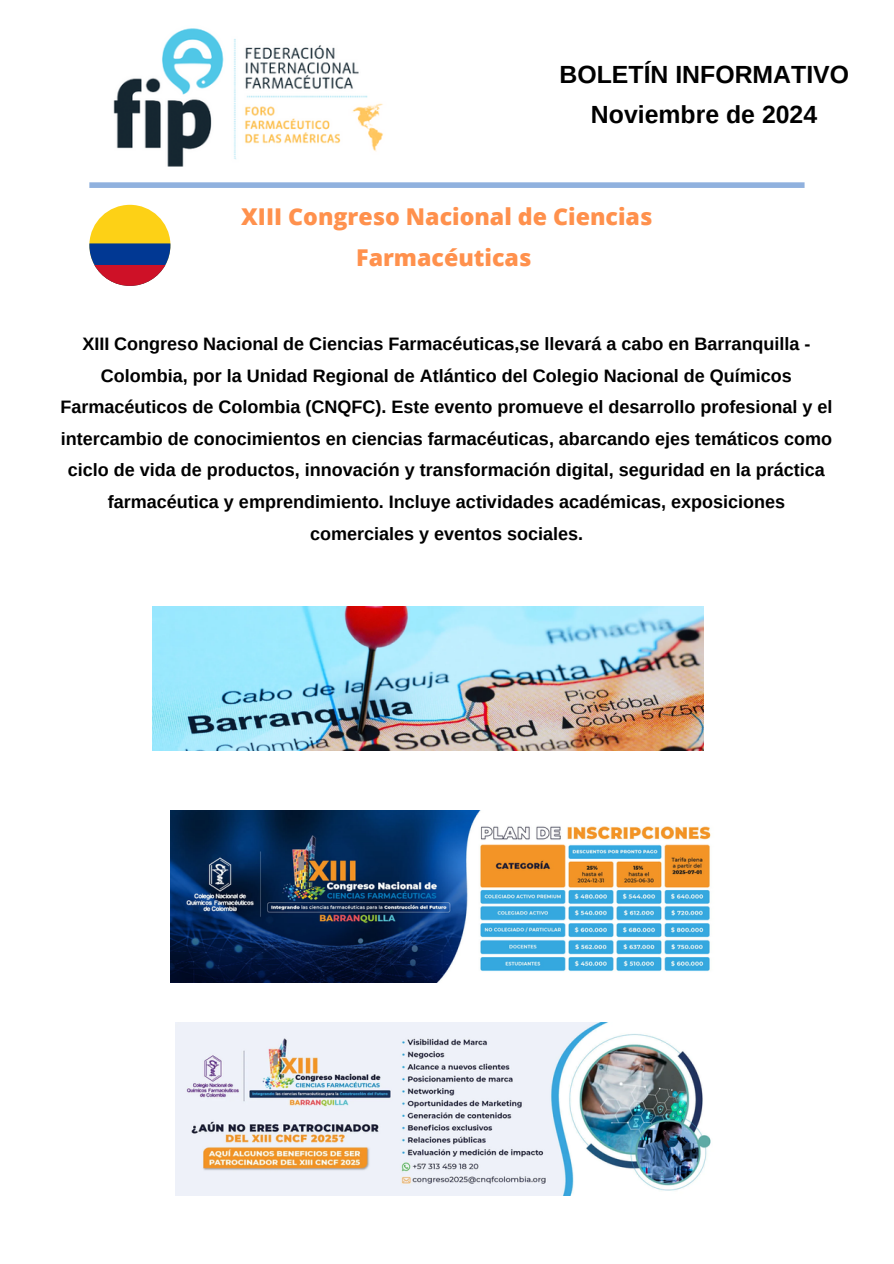
<style>
.page{position:relative;width:894px;height:1264px;background:#fff}
.page>*{position:absolute;margin:0;border:0;box-sizing:border-box;transform-origin:0 0}
.t1{font:700 24.75px "Arimo";color:#000}
.t2{font:800 23.1px/41.7px "Open Sans";color:#ff914d;text-align:center}
.t3{font:700 18px/31.5px "Arimo";color:#000;text-align:center}
</style>
<div class="page">
<div style="left:89px;top:182px;width:715px;height:6px;background:#90b1de"></div>
<img style="left:113px;top:28px;width:270px;height:139px">
<img style="left:171px;top:810px;width:540px;height:172px">
<svg style="left:89px;top:205px;width:81px;height:81px"></svg>
<img style="left:175px;top:1022px;width:536px;height:173px">
<img style="left:152px;top:606px;width:551px;height:144px">
<h1 class="t1" style="left:559px;top:61px;width:291px">BOLETÍN INFORMATIVO</h1>
<h2 class="t1" style="left:590px;top:101px;width:228px">Noviembre de 2024</h2>
<p class="t2" style="left:241px;top:195px;width:412px">XIII Congreso Nacional de Ciencias<br>Farmacéuticas</p>
<p class="t3" style="left:60px;top:328px;width:773px">XIII Congreso Nacional de Ciencias Farmacéuticas,se llevará a cabo en Barranquilla - Colombia, por la Unidad Regional de Atlántico del Colegio Nacional de Químicos Farmacéuticos de Colombia (CNQFC). Este evento promueve el desarrollo profesional y el intercambio de conocimientos en ciencias farmacéuticas, abarcando ejes temáticos como ciclo de vida de productos, innovación y transformación digital, seguridad en la práctica farmacéutica y emprendimiento. Incluye actividades académicas, exposiciones comerciales y eventos sociales.</p>
</div>
